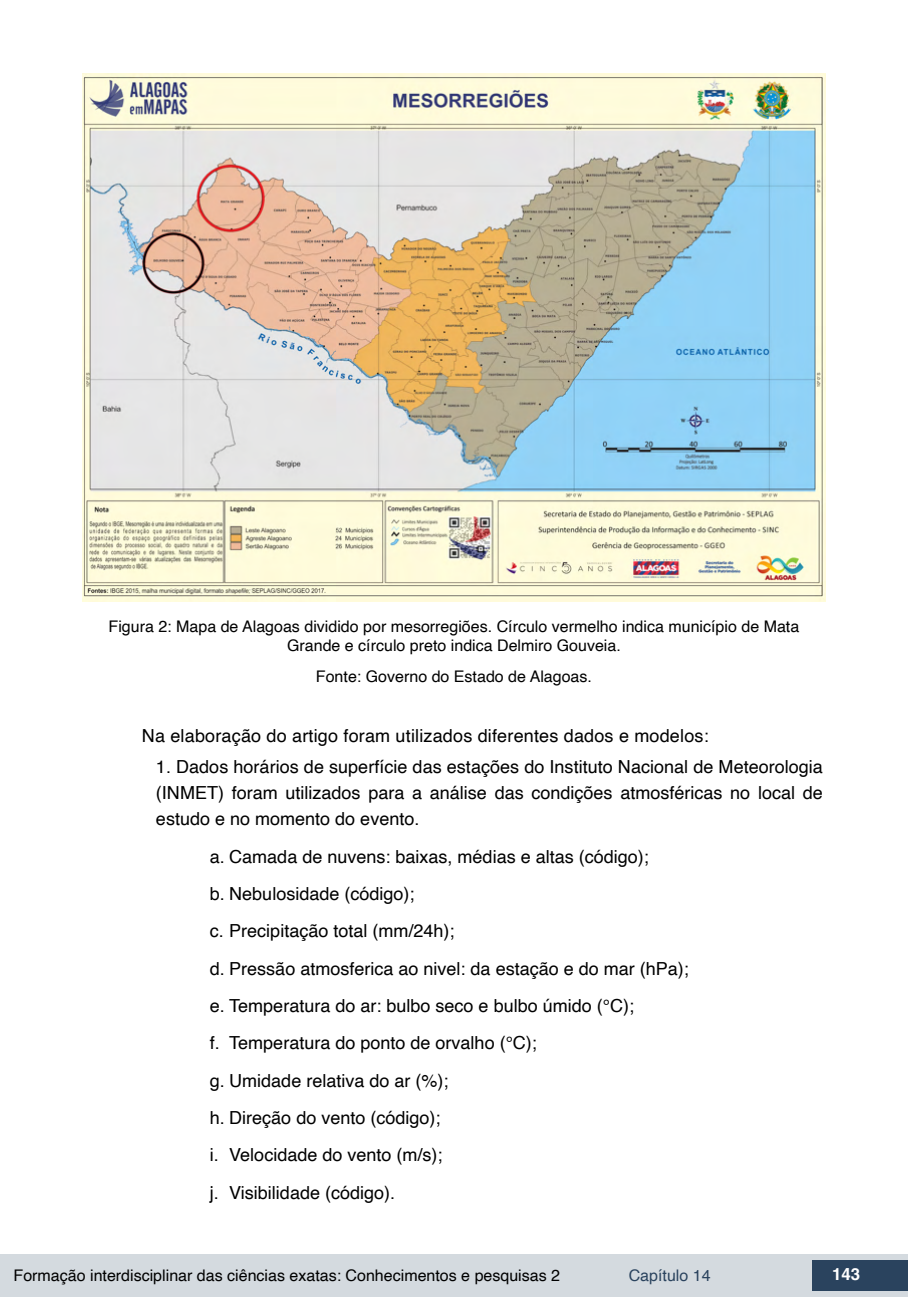
<style>
.page{position:relative;width:908px;height:1304px;background:#fff}
.page>*{position:absolute;margin:0;border:0;box-sizing:border-box;transform-origin:0 0}
.t1{font:18px/37.4px "Helvetica";color:#000;text-align:justify}
.t2{font:700 16.8px "Helvetica";color:#fff}
.t3{font:16px/19.2px "Helvetica";color:#000;text-align:center}
.t4{font:16px "Helvetica";color:#2a435e}
</style>
<div class="page">
<div style="left:0;top:1254px;width:906px;height:43px;background:#d4dadf"></div>
<div style="left:812px;top:1261px;width:95px;height:30px;background:#2a435e"></div>
<img style="left:82px;top:74px;width:743px;height:527px">
<p class="t3" style="left:108px;top:617px;width:692px">Figura 2: Mapa de Alagoas dividido por mesorregiões. Círculo vermelho indica município de Mata<br>Grande e círculo preto indica Delmiro Gouveia.</p>
<p class="t3" style="left:316px;top:667px;width:277px">Fonte: Governo do Estado de Alagoas.</p>
<p class="t1" style="left:142px;top:717px;width:568px">Na elaboração do artigo foram utilizados diferentes dados e modelos:</p>
<p class="t1" style="left:156px;top:755px;width:668px;line-height:26px">1. Dados horários de superfície das estações do Instituto Nacional de Meteorologia (INMET) foram utilizados para a análise das condições atmosféricas no local de estudo e no momento do evento.</p>
<p class="t1" style="left:210px;top:838px;width:480px;text-align:left">a. Camada de nuvens: baixas, médias e altas (código);<br>b. Nebulosidade (código);<br>c. Precipitação total (mm/24h);<br>d. Pressão atmosferica ao nivel: da estação e do mar (hPa); e. Temperatura do ar: bulbo seco e bulbo úmido (°C);<br>f. Temperatura do ponto de orvalho (°C);<br>g. Umidade relativa do ar (%);<br>h. Direção do vento (código);<br>i. Velocidade do vento (m/s);<br>j. Visibilidade (código).</p>
<p class="t3" style="left:14px;top:1266px;width:547px">Formação interdisciplinar das ciências exatas: Conhecimentos e pesquisas 2</p>
<p class="t4" style="left:628px;top:1263px;width:83px">Capítulo 14</p>
<p class="t2" style="left:831px;top:1264px;width:30px">143</p>
</div>
